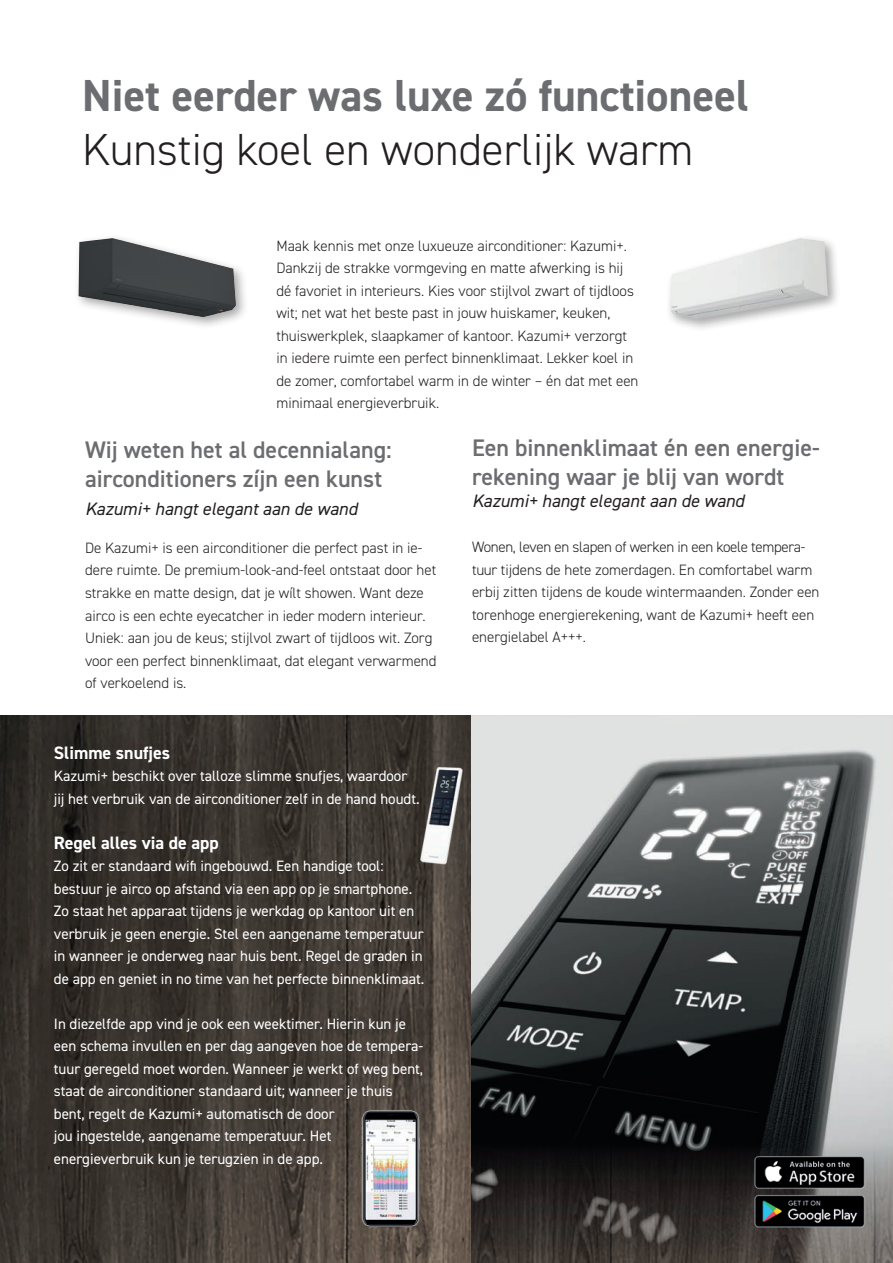
<style>
.page{position:relative;width:893px;height:1263px;background:#fff}
.page>*{position:absolute;margin:0;border:0;box-sizing:border-box;transform-origin:0 0}
.t1{font:700 45px "DIN2014";color:#6c6d70}
.t2{font:300 45px "DIN2014";color:#231f20}
.t3{font:600 24px/28.5px "DIN2014";color:#6c6d70}
.t4{font:italic 18px "DIN2014";color:#231f20}
.t5{font:700 18px "DIN2014";color:#fff}
.t6{font:300 15px/22.5px "DIN2014";color:#231f20}
.t7{font:15px/22.5px "DIN2014";color:#fff}
</style>
<div class="page">
<img style="left:0;top:715px;width:472px;height:548px">
<img style="left:472px;top:715px;width:421px;height:548px">
<div style="left:74px;top:234px;width:175px;height:96px;background:#231f20;opacity:.4"></div>
<img style="left:79px;top:238px;width:157px;height:79px">
<div style="left:666px;top:233px;width:175px;height:99px;background:#231f20;opacity:.4"></div>
<img style="left:670px;top:238px;width:158px;height:81px">
<img style="left:418px;top:765px;width:47px;height:100px">
<img style="left:353px;top:1104px;width:75px;height:127px">
<img style="left:752px;top:1151px;width:116px;height:80px">
<h1 class="t1" style="left:82px;top:65px;width:668px">Niet eerder was luxe zó functioneel</h1>
<h1 class="t2" style="left:82px;top:122px;width:613px">Kunstig koel en wonderlijk warm</h1>
<p class="t6" style="left:276px;top:234px;width:364px">Maak kennis met onze luxueuze airconditioner: Kazumi+.<br>Dankzij de strakke vormgeving en matte afwerking is hij dé favoriet in interieurs. Kies voor stijlvol zwart of tijdloos wit; net wat het beste past in jouw huiskamer, keuken, thuiswerkplek, slaapkamer of kantoor. Kazumi+ verzorgt in iedere ruimte een perfect binnenklimaat. Lekker koel in de zomer, comfortabel warm in de winter – én dat met een minimaal energieverbruik.</p>
<h2 class="t3" style="left:85px;top:435px;width:308px">Wij weten het al decennialang: airconditioners zíjn een kunst</h2>
<p class="t4" style="left:85px;top:498px;width:274px">Kazumi+ hangt elegant aan de wand</p>
<p class="t6" style="left:85px;top:537px;width:353px">De Kazumi+ is een airconditioner die perfect past in ie&shy;dere ruimte. De premium-look-and-feel ontstaat door het strakke en matte design, dat je wílt showen. Want deze airco is een echte eyecatcher in ieder modern interieur.<br>Uniek: aan jou de keus; stijlvol zwart of tijdloos wit. Zorg voor een perfect binnenklimaat, dat elegant verwarmend of verkoelend is.</p>
<h2 class="t3" style="left:472px;top:433px;width:349px">Een binnenklimaat én een energie&shy;rekening waar je blij van wordt</h2>
<p class="t4" style="left:472px;top:490px;width:274px">Kazumi+ hangt elegant aan de wand</p>
<p class="t6" style="left:472px;top:536px;width:349px">Wonen, leven en slapen of werken in een koele tempera&shy;tuur tijdens de hete zomerdagen. En comfortabel warm erbij zitten tijdens de koude wintermaanden. Zonder een torenhoge energierekening, want de Kazumi+ heeft een energielabel A+++.</p>
<p class="t5" style="left:54px;top:741px;width:118px">Slimme snufjes</p>
<p class="t7" style="left:54px;top:765px;width:367px">Kazumi+ beschikt over talloze slimme snufjes, waardoor jij het verbruik van de airconditioner zelf in de hand houdt.</p>
<p class="t5" style="left:54px;top:831px;width:166px">Regel alles via de app</p>
<p class="t7" style="left:54px;top:855px;width:372px">Zo zit er standaard wifi ingebouwd. Een handige tool: bestuur je airco op afstand via een app op je smartphone.<br>Zo staat het apparaat tijdens je werkdag op kantoor uit en verbruik je geen energie. Stel een aangename temperatuur in wanneer je onderweg naar huis bent. Regel de graden in de app en geniet in no time van het perfecte binnenklimaat.</p>
<p class="t7" style="left:54px;top:1012px;width:371px">In diezelfde app vind je ook een weektimer. Hierin kun je een schema invullen en per dag aangeven hoe de tempera&shy;tuur geregeld moet worden. Wanneer je werkt of weg bent, staat de airconditioner standaard uit; wanneer je thuis bent, regelt de Kazumi+ automatisch de door<br>jou ingestelde, aangename temperatuur. Het energieverbruik kun je terugzien in de app.</p>
</div>
